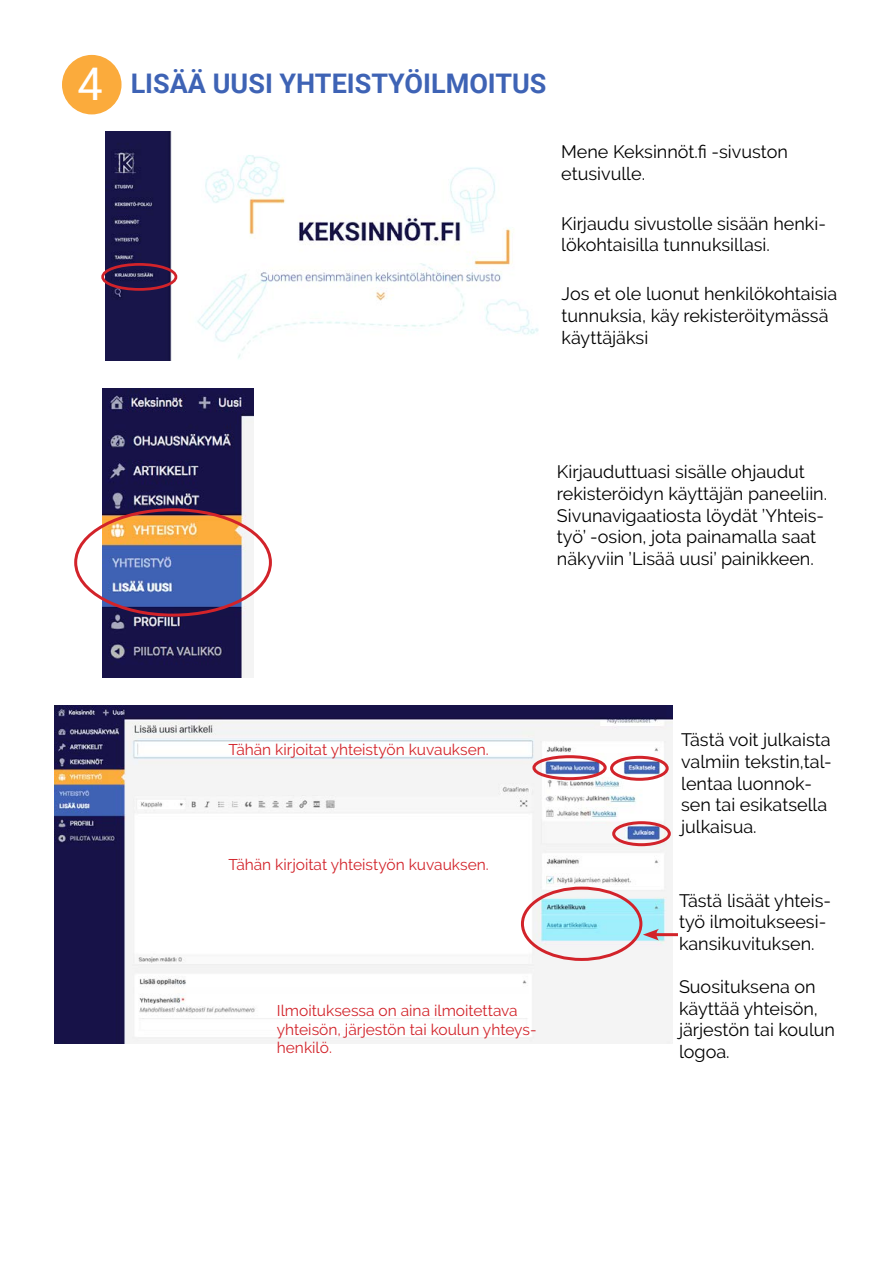
<style>
.page{position:relative;width:893px;height:1263px;background:#fff}
.page>*{position:absolute;margin:0;border:0;box-sizing:border-box;transform-origin:0 0}
.t1{font:700 27px "Roboto";color:#3e63b5}
.t2{font:18px/21.6px "Raleway";color:#000}
.t3{font:15.45px/18.6px "Raleway";color:#d2232a}
.s1{font-weight:400;font-size:45px;color:#fff}
</style>
<div class="page">
<div style="left:62px;top:55px;width:60px;height:59px;background:#fbab3c;border-radius:50%"></div>
<img style="left:106px;top:131px;width:433px;height:230px">
<div style="left:101px;top:263px;width:76px;height:28px;border:3px solid #d2232a;border-radius:50%"></div>
<img style="left:103px;top:388px;width:150px;height:289px">
<div style="left:74px;top:508px;width:198px;height:109px;border:3px solid #d2232a;border-radius:50%"></div>
<img style="left:54px;top:705px;width:619px;height:339px">
<hr style="left:653px;top:933px;width:25px;height:3px;background:#d2232a">
<svg style="left:643px;top:929px;width:16px;height:11px"></svg>
<div style="left:532px;top:755px;width:75px;height:25px;border:3px solid #d2232a;border-radius:50%"></div>
<div style="left:610px;top:756px;width:59px;height:25px;border:3px solid #d2232a;border-radius:50%"></div>
<div style="left:612px;top:821px;width:59px;height:25px;border:3px solid #d2232a;border-radius:50%"></div>
<div style="left:521px;top:886px;width:121px;height:75px;border:3px solid #d2232a;border-radius:50%"></div>
<h1 class="t1" style="left:78px;top:65px;width:470px"><span class="s1">4</span> LISÄÄ UUSI YHTEISTYÖILMOITUS</h1>
<p class="t2" style="left:561px;top:141px;width:228px">Mene Keksinnöt.fi -sivuston etusivulle.</p>
<p class="t2" style="left:561px;top:212px;width:266px">Kirjaudu sivustolle sisään henki&shy;lökohtaisilla tunnuksillasi.</p>
<p class="t2" style="left:562px;top:283px;width:277px">Jos et ole luonut henkilökohtaisia tunnuksia, käy rekisteröitymässä käyttäjäksi</p>
<p class="t2" style="left:557px;top:461px;width:272px">Kirjauduttuasi sisälle ohjaudut rekisteröidyn käyttäjän paneeliin.<br>Sivunavigaatiosta löydät ’Yhteis&shy;työ’ -osion, jota painamalla saat näkyviin ’Lisää uusi’ painikkeen.</p>
<p class="t3" style="left:229px;top:740px;width:262px">Tähän kirjoitat yhteistyön kuvauksen.</p>
<p class="t3" style="left:233px;top:747px;width:108px">Tarinan otsikko</p>
<p class="t3" style="left:229px;top:855px;width:262px">Tähän kirjoitat yhteistyön kuvauksen.</p>
<p class="t3" style="left:277px;top:1001px;width:261px">Ilmoituksessa on aina ilmoitettava yhteisön, järjestön tai koulun yhteys&shy;henkilö.</p>
<p class="t2" style="left:681px;top:729px;width:152px">Tästä voit julkaista valmiin tekstin,tal&shy;lentaa luonnok&shy;sen tai esikatsella julkaisua.</p>
<p class="t2" style="left:679px;top:889px;width:154px">Tästä lisäät yhteis&shy;työ ilmoitukseesi&shy;kansikuvituksen.</p>
<p class="t2" style="left:679px;top:976px;width:158px">Suosituksena on käyttää yhteisön, järjestön tai koulun logoa.</p>
</div>
